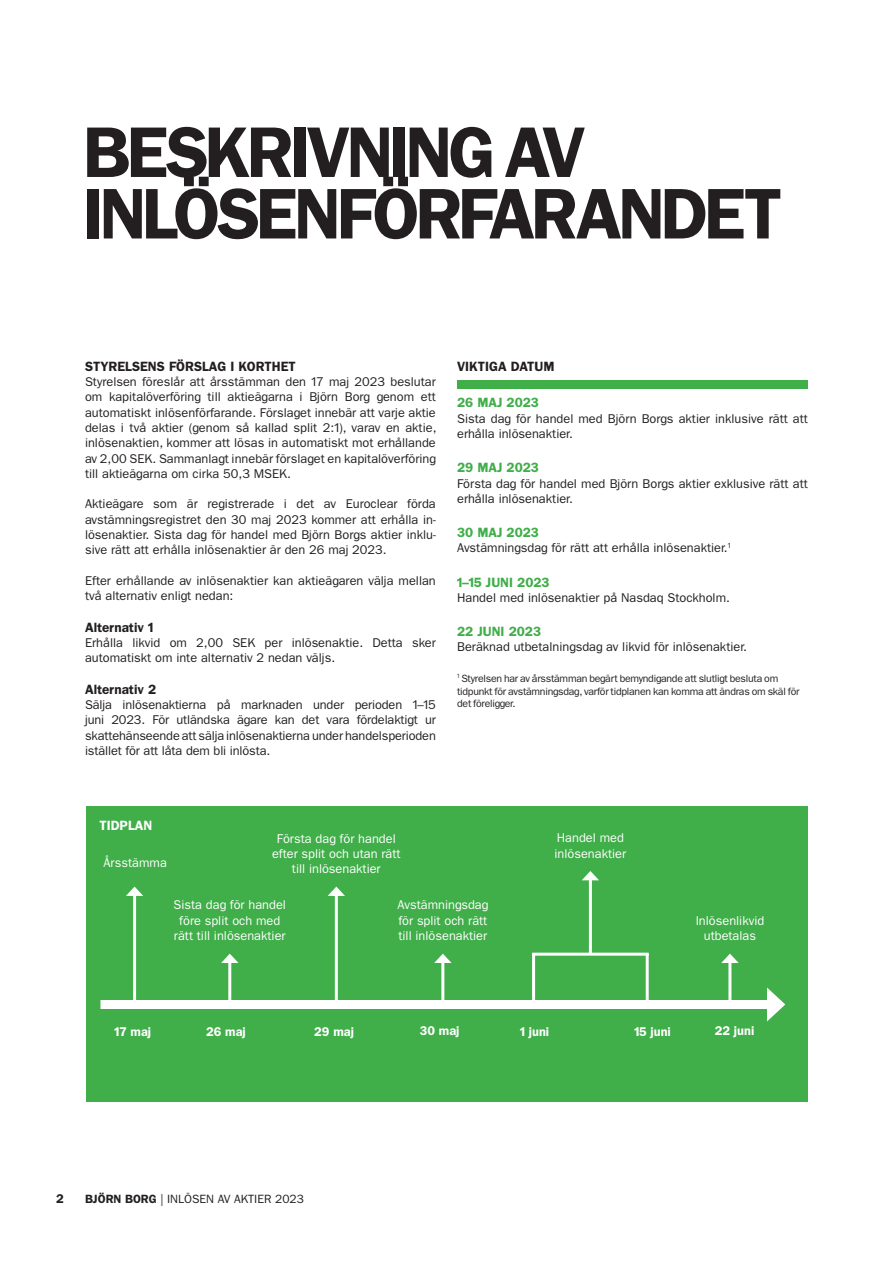
<style>
.page{position:relative;width:893px;height:1263px;background:#fff}
.page>*{position:absolute;margin:0;border:0;box-sizing:border-box;transform-origin:0 0}
.t1{font:600 72px "Franklin For Bjorn Borg";color:#231f20}
.t2{font:13.5px "Franklin Small Demifor Bjorn Borg B";color:#231f20}
.t3{font:13.5px "Franklin Small Demifor Bjorn Borg B";color:#40ae49}
.t4{font:13.5px "Franklin Small Demifor Bjorn Borg B";color:#fff}
.Brödtext{font:12.75px/15.3px "Franklin Small Bookfor Bjorn Borg";color:#231f20}
.t5{font:12.75px/15.3px "Franklin Small Bookfor Bjorn Borg";color:#fff;text-align:center}
.t6{font:12.75px "Franklin Small Demifor Bjorn Borg B";color:#fff}
.t7{font:12.75px "Franklin Small Demifor Bjorn Borg B";color:#231f20}
.t8{font:12px "Franklin Small Bookfor Bjorn Borg";color:#231f20}
.bröd{font:10.5px/12.6px "Franklin Small Bookfor Bjorn Borg";letter-spacing:-.02em;color:#231f20}
.s1{font-family:"Franklin Small Demifor Bjorn Borg B"}
</style>
<div class="page">
<div style="left:457px;top:381px;width:351px;height:8px;background:#40ae49"></div>
<div style="left:86px;top:806px;width:721px;height:295px;background:#40ae49"></div>
<div style="left:100px;top:1000px;width:674px;height:9px;background:#fff"></div>
<svg style="left:767px;top:987px;width:18px;height:34px"></svg>
<hr style="left:133px;top:893px;width:3px;height:111px;background:#fff">
<svg style="left:126px;top:886px;width:17px;height:10px"></svg>
<hr style="left:228px;top:960px;width:3px;height:44px;background:#fff">
<svg style="left:221px;top:954px;width:18px;height:9px"></svg>
<hr style="left:441px;top:960px;width:3px;height:44px;background:#fff">
<svg style="left:434px;top:954px;width:18px;height:9px"></svg>
<hr style="left:335px;top:893px;width:3px;height:111px;background:#fff">
<svg style="left:328px;top:886px;width:17px;height:10px"></svg>
<hr style="left:728px;top:960px;width:3px;height:44px;background:#fff">
<svg style="left:721px;top:954px;width:18px;height:9px"></svg>
<hr style="left:589px;top:878px;width:3px;height:76px;background:#fff">
<svg style="left:582px;top:871px;width:17px;height:9px"></svg>
<hr style="left:532px;top:954px;width:3px;height:50px;background:#fff">
<hr style="left:646px;top:954px;width:3px;height:50px;background:#fff">
<hr style="left:532px;top:953px;width:117px;height:3px;background:#fff">
<p class="t1" style="left:85px;top:111px;width:501px">BESKRIVNING AV</p>
<p class="t1" style="left:85px;top:172px;width:696px">INLÖSENFÖRFARANDET</p>
<p class="t2" style="left:85px;top:358px;width:212px">STYRELSENS FÖRSLAG I KORTHET</p>
<p class="Brödtext" style="left:85px;top:374px;width:353px;text-align:justify">Styrelsen föreslår att årsstämman den 17 maj 2023 beslutar om kapitalöverföring till aktieägarna i Björn Borg genom ett automatiskt inlösenförfarande. Förslaget innebär att varje aktie delas i två aktier (genom så kallad split 2:1), varav en aktie, inlösenaktien, kommer att lösas in automatiskt mot erhållande av 2,00 SEK. Sammanlagt innebär förslaget en kapitalöverföring till aktieägarna om cirka 50,3 MSEK.</p>
<p class="Brödtext" style="left:85px;top:496px;width:352px;text-align:justify">Aktieägare som är registrerade i det av Euroclear förda avstämningsregistret den 30 maj 2023 kommer att erhålla in&shy;lösenaktier. Sista dag för handel med Björn Borgs aktier inklu&shy;sive rätt att erhålla inlösenaktier är den 26 maj 2023.</p>
<p class="Brödtext" style="left:85px;top:573px;width:352px">Efter erhållande av inlösenaktier kan aktieägaren välja mellan två alternativ enligt nedan:</p>
<p class="t2" style="left:85px;top:619px;width:70px">Alternativ 1</p>
<p class="Brödtext" style="left:85px;top:635px;width:352px">Erhålla likvid om 2,00 SEK per inlösenaktie. Detta sker automatiskt om inte alternativ 2 nedan väljs.</p>
<p class="t2" style="left:85px;top:681px;width:73px">Alternativ 2</p>
<p class="Brödtext" style="left:85px;top:697px;width:352px;text-align:justify">Sälja inlösenaktierna på marknaden under perioden 1–15 juni 2023. För utländska ägare kan det vara fördelaktigt ur skattehänseende att sälja inlösenaktierna under handelsperioden istället för att låta dem bli inlösta.</p>
<p class="t2" style="left:457px;top:358px;width:99px">VIKTIGA DATUM</p>
<p class="t3" style="left:457px;top:395px;width:83px">26 MAJ 2023</p>
<p class="Brödtext" style="left:457px;top:411px;width:352px">Sista dag för handel med Björn Borgs aktier inklusive rätt att erhålla inlösenaktier.</p>
<p class="t3" style="left:457px;top:460px;width:83px">29 MAJ 2023</p>
<p class="Brödtext" style="left:457px;top:476px;width:352px">Första dag för handel med Björn Borgs aktier exklusive rätt att erhålla inlösenaktier.</p>
<p class="t3" style="left:457px;top:524px;width:83px">30 MAJ 2023</p>
<p class="Brödtext" style="left:457px;top:540px;width:275px">Avstämningsdag för rätt att erhålla inlösenaktier.<sup>1</sup></p>
<p class="t3" style="left:457px;top:574px;width:94px">1–15 JUNI 2023</p>
<p class="Brödtext" style="left:457px;top:590px;width:274px">Handel med inlösenaktier på Nasdaq Stockholm.</p>
<p class="t3" style="left:457px;top:623px;width:85px">22 JUNI 2023</p>
<p class="Brödtext" style="left:457px;top:639px;width:291px">Beräknad utbetalningsdag av likvid för inlösenaktier.</p>
<p class="bröd" style="left:457px;top:672px;width:344px"><sup>1</sup> Styrelsen har av årsstämman begärt bemyndigande att slutligt besluta om tidpunkt för avstämningsdag, varför tidplanen kan komma att ändras om skäl för det föreligger.</p>
<p class="t4" style="left:99px;top:818px;width:54px">TIDPLAN</p>
<p class="t5" style="left:272px;top:831px;width:130px">Första dag för handel efter split och utan rätt till inlösenaktier</p>
<p class="t5" style="left:398px;top:897px;width:92px;text-align:justify">Avstämningsdag för split och rätt till inlösenaktier</p>
<p class="t5" style="left:103px;top:855px;width:65px">Årsstämma</p>
<p class="t5" style="left:174px;top:897px;width:114px">Sista dag för handel före split och med rätt till inlösenaktier</p>
<p class="t5" style="left:555px;top:831px;width:73px;text-align:left">Handel med inlösenaktier</p>
<p class="t5" style="left:696px;top:913px;width:70px">Inlösenlikvid utbetalas</p>
<p class="t6" style="left:114px;top:1024px;width:38px">17 maj</p>
<p class="t6" style="left:206px;top:1024px;width:41px">26 maj</p>
<p class="t6" style="left:314px;top:1024px;width:41px">29 maj</p>
<p class="t6" style="left:420px;top:1023px;width:41px">30 maj</p>
<p class="t6" style="left:520px;top:1024px;width:30px">1 juni</p>
<p class="t6" style="left:634px;top:1024px;width:38px">15 juni</p>
<p class="t6" style="left:715px;top:1023px;width:41px">22 juni</p>
<p class="t7" style="left:56px;top:1191px;width:9px">2</p>
<p class="t8" style="left:85px;top:1192px;width:220px"><span class="s1">BJÖRN BORG</span> | INLÖSEN AV AKTIER 2023</p>
</div>
